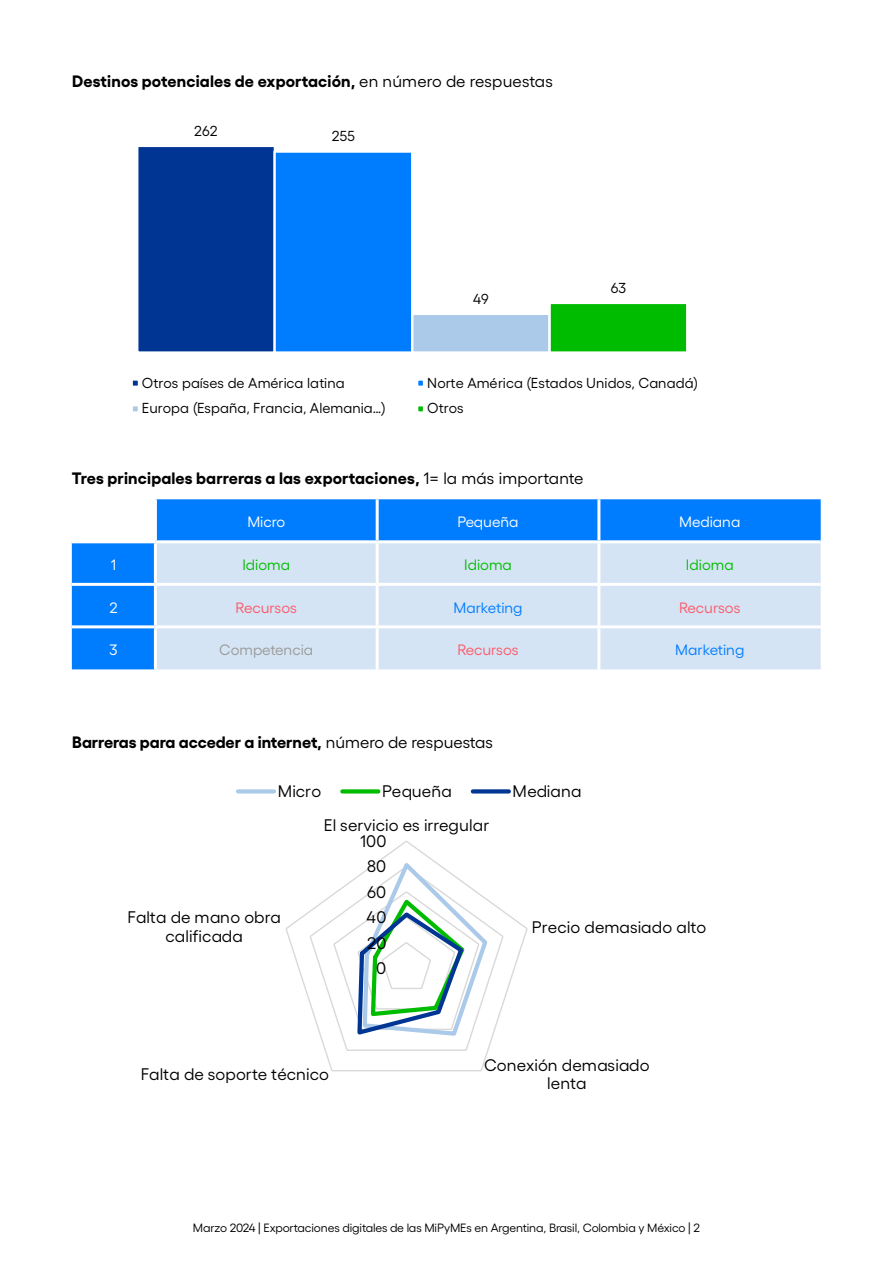
<style>
.page{position:relative;width:893px;height:1263px;background:#fff}
.page>*{position:absolute;margin:0;border:0;box-sizing:border-box;transform-origin:0 0}
.t1{font:16.8px/18.8px "Gellix";letter-spacing:.005em;color:#000;text-align:center}
.t2{font:700 16.5px "Gellix";letter-spacing:.005em;color:#000}
.t3{font:15px "Gellix";color:#ff5869}
.t4{font:15px "Gellix";color:#fff}
.t5{font:15px "Gellix";color:#00bc00}
.t6{font:15px "Gellix";color:#007dff}
.t7{font:15px "Gellix";color:#999998}
.t8{font:14.4px "Gellix";letter-spacing:.005em;color:#000}
.t9{font:12px "Gellix";letter-spacing:-.01em;color:#000}
.s1{font-weight:400}
</style>
<div class="page">
<div style="left:137px;top:146px;width:138px;height:207px;background:#003594"></div>
<div style="left:136px;top:145px;width:140px;height:208px;border:2px solid #fff"></div>
<div style="left:275px;top:151px;width:137px;height:202px;background:#007dff"></div>
<div style="left:273px;top:150px;width:140px;height:203px;border:2px solid #fff"></div>
<div style="left:412px;top:314px;width:138px;height:39px;background:#abcae9"></div>
<div style="left:411px;top:313px;width:140px;height:40px;border:2px solid #fff"></div>
<div style="left:550px;top:303px;width:137px;height:50px;background:#00bc00"></div>
<div style="left:548px;top:302px;width:140px;height:51px;border:2px solid #fff"></div>
<div style="left:132px;top:379px;width:7px;height:8px;background:#003594"></div>
<div style="left:130px;top:378px;width:10px;height:10px;border:2px solid #fff"></div>
<div style="left:417px;top:379px;width:7px;height:8px;background:#007dff"></div>
<div style="left:416px;top:378px;width:9px;height:10px;border:2px solid #fff"></div>
<div style="left:132px;top:405px;width:7px;height:8px;background:#abcae9"></div>
<div style="left:130px;top:404px;width:10px;height:10px;border:2px solid #fff"></div>
<div style="left:417px;top:405px;width:7px;height:8px;background:#00bc00"></div>
<div style="left:416px;top:404px;width:9px;height:10px;border:2px solid #fff"></div>
<svg style="left:72px;top:499px;width:749px;height:170px;background:#198aff"></svg>
<div style="left:157px;top:543px;width:664px;height:126px;background:#d5e4f4"></div>
<hr style="left:154px;top:499px;width:3px;height:41px;background:#fff">
<hr style="left:376px;top:499px;width:3px;height:41px;background:#fff">
<hr style="left:597px;top:499px;width:3px;height:41px;background:#fff">
<hr style="left:72px;top:540px;width:83px;height:3px;background:#fff">
<hr style="left:155px;top:540px;width:222px;height:3px;background:#fff">
<hr style="left:154px;top:543px;width:3px;height:40px;background:#fff">
<hr style="left:377px;top:540px;width:222px;height:3px;background:#fff">
<hr style="left:376px;top:543px;width:3px;height:40px;background:#fff">
<hr style="left:599px;top:540px;width:222px;height:3px;background:#fff">
<hr style="left:597px;top:543px;width:3px;height:40px;background:#fff">
<hr style="left:72px;top:583px;width:83px;height:3px;background:#fff">
<hr style="left:155px;top:583px;width:222px;height:3px;background:#fff">
<hr style="left:154px;top:586px;width:3px;height:39px;background:#fff">
<hr style="left:377px;top:583px;width:222px;height:3px;background:#fff">
<hr style="left:376px;top:586px;width:3px;height:39px;background:#fff">
<hr style="left:599px;top:583px;width:222px;height:3px;background:#fff">
<hr style="left:597px;top:586px;width:3px;height:39px;background:#fff">
<hr style="left:72px;top:625px;width:83px;height:3px;background:#fff">
<hr style="left:155px;top:625px;width:222px;height:3px;background:#fff">
<hr style="left:154px;top:628px;width:3px;height:41px;background:#fff">
<hr style="left:377px;top:625px;width:222px;height:3px;background:#fff">
<hr style="left:376px;top:628px;width:3px;height:41px;background:#fff">
<hr style="left:599px;top:625px;width:222px;height:3px;background:#fff">
<hr style="left:597px;top:628px;width:3px;height:41px;background:#fff">
<svg style="left:285px;top:841px;width:243px;height:231px"></svg>
<svg style="left:355px;top:858px;width:135px;height:180px"></svg>
<svg style="left:238px;top:789px;width:36px;height:4px"></svg>
<svg style="left:342px;top:789px;width:36px;height:4px"></svg>
<svg style="left:473px;top:789px;width:36px;height:4px"></svg>
<p class="t2" style="left:72px;top:68px;width:482px">Destinos potenciales de exportación, <span class="s1">en número de respuestas</span></p>
<p class="t8" style="left:194px;top:120px;width:25px">262</p>
<p class="t8" style="left:332px;top:125px;width:24px">255</p>
<p class="t8" style="left:473px;top:288px;width:17px">49</p>
<p class="t8" style="left:611px;top:277px;width:17px">63</p>
<p class="t8" style="left:142px;top:372px;width:204px">Otros países de América latina</p>
<p class="t8" style="left:427px;top:372px;width:272px">Norte América (Estados Unidos, Canadá)</p>
<p class="t8" style="left:142px;top:397px;width:245px">Europa (España, Francia, Alemania…)</p>
<p class="t8" style="left:427px;top:397px;width:38px">Otros</p>
<p class="t2" style="left:72px;top:465px;width:513px">Tres principales barreras a las exportaciones, <span class="s1">1= la más importante</span></p>
<p class="t4" style="left:247px;top:511px;width:39px">Micro</p>
<p class="t4" style="left:457px;top:511px;width:63px">Pequeña</p>
<p class="t4" style="left:679px;top:511px;width:63px">Mediana</p>
<p class="t4" style="left:111px;top:553px;width:7px">1</p>
<p class="t5" style="left:242px;top:553px;width:49px">Idioma</p>
<p class="t5" style="left:464px;top:553px;width:49px">Idioma</p>
<p class="t5" style="left:686px;top:553px;width:49px">Idioma</p>
<p class="t4" style="left:110px;top:596px;width:10px">2</p>
<p class="t3" style="left:236px;top:596px;width:63px">Recursos</p>
<p class="t6" style="left:453px;top:596px;width:71px">Marketing</p>
<p class="t3" style="left:679px;top:596px;width:63px">Recursos</p>
<p class="t4" style="left:110px;top:638px;width:10px">3</p>
<p class="t7" style="left:219px;top:638px;width:96px">Competencia</p>
<p class="t3" style="left:457px;top:638px;width:63px">Recursos</p>
<p class="t6" style="left:675px;top:638px;width:71px">Marketing</p>
<p class="t2" style="left:72px;top:729px;width:422px">Barreras para acceder a internet, <span class="s1">número de respuestas</span></p>
<p class="t1" style="left:278px;top:780px;width:45px">Micro</p>
<p class="t1" style="left:382px;top:780px;width:71px">Pequeña</p>
<p class="t1" style="left:513px;top:780px;width:70px">Mediana</p>
<p class="t1" style="left:324px;top:814px;width:167px">El servicio es irregular</p>
<p class="t1" style="left:360px;top:830px;width:28px">100</p>
<p class="t1" style="left:367px;top:855px;width:21px">80</p>
<p class="t1" style="left:127px;top:906px;width:155px">Falta de mano obra calificada</p>
<p class="t1" style="left:141px;top:1063px;width:190px">Falta de soporte técnico</p>
<p class="t1" style="left:367px;top:881px;width:21px">60</p>
<p class="t1" style="left:367px;top:906px;width:21px">40</p>
<p class="t1" style="left:367px;top:931px;width:21px">20</p>
<p class="t1" style="left:376px;top:957px;width:12px">0</p>
<p class="t1" style="left:532px;top:916px;width:176px">Precio demasiado alto</p>
<p class="t1" style="left:484px;top:1053px;width:167px">Conexión demasiado lenta</p>
<p class="t9" style="left:193px;top:1219px;width:508px">Marzo 2024 | Exportaciones digitales de las MiPyMEs en Argentina, Brasil, Colombia y México | 2</p>
</div>
